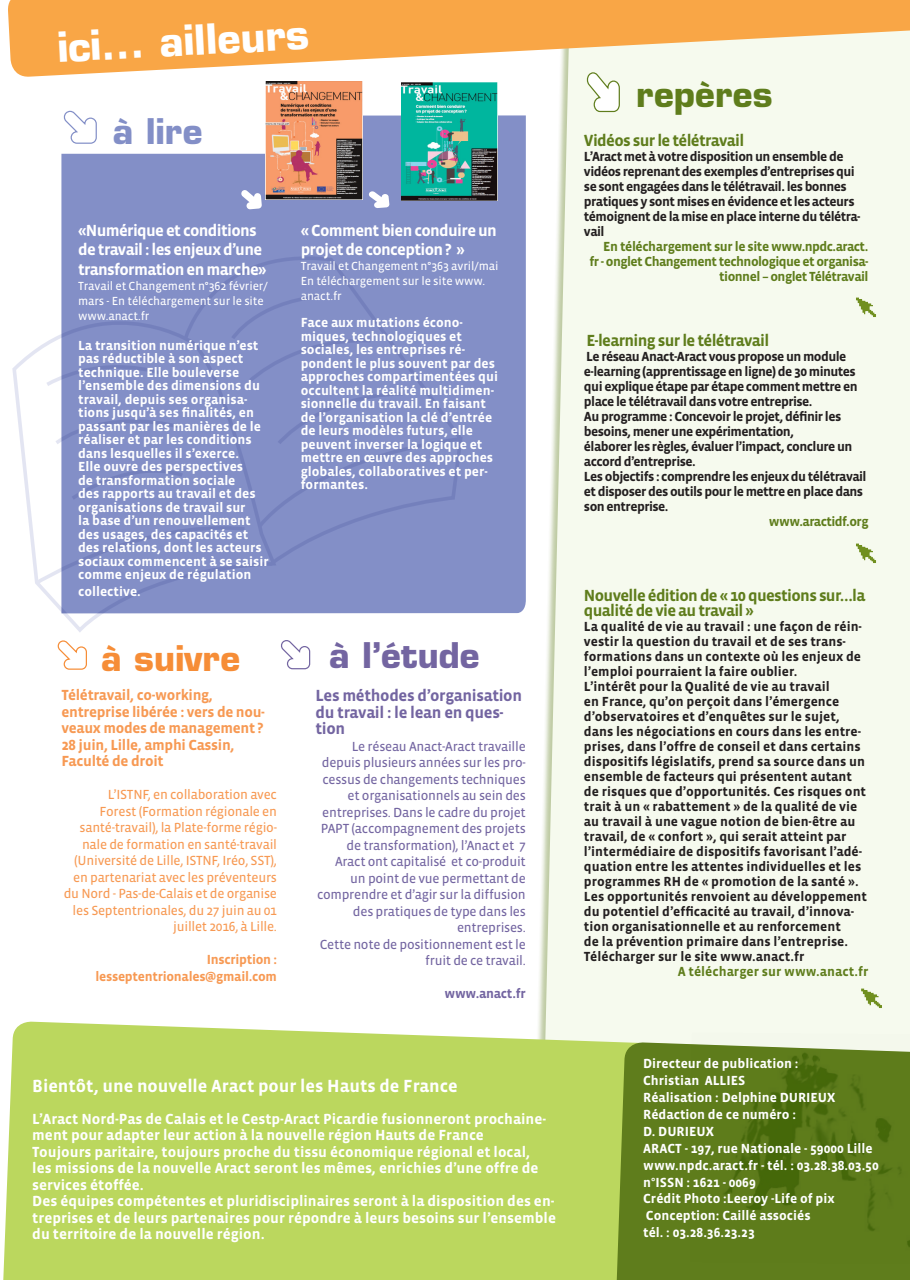
<style>
.page{position:relative;width:910px;height:1280px;background:#fff}
.page>*{position:absolute;margin:0;border:0;box-sizing:border-box;transform-origin:0 0}
.t1{font:700 40.5px "Eurostile";color:#fff}
.t2{font:700 34.5px "Eurostile";color:#7365a1}
.t3{font:700 34.5px "Eurostile";color:#5f7d1c}
.t4{font:700 34.5px "Eurostile";color:#f68d37}
.t5{font:700 34.5px "Eurostile";color:#838fc7}
.t6{font:700 18px "Vista Sans";color:#fff}
.t7{font:700 16.5px/19.5px "Vista Sans";letter-spacing:-.04em;color:#fff}
.t8{font:700 16.5px/15px "Vista Sans";letter-spacing:-.04em;color:#5f7d1c}
.t9{font:700 16.5px/16.5px "Vista Sans";letter-spacing:-.02em;color:#7365a1}
.t10{font:700 15px/16.5px "Vista Sans";color:#fff}
.t11{font:700 15px/16.5px "Vista Sans";letter-spacing:-.02em;color:#f79953}
.t12{font:700 13.5px/13.5px "Vista Sans";color:#fff}
.t13{font:700 13.5px/15px "Vista Sans";color:#231f20}
.t14{font:700 13.5px/15px "Vista Sans";letter-spacing:-.04em;color:#231f20}
.t15{font:13.5px/16.5px "Vista Sans Reg";letter-spacing:-.02em;color:#7365a1;text-align:right}
.t16{font:13.5px/16.5px "Vista Sans Reg";letter-spacing:-.02em;color:#f79953;text-align:right}
.t17{font:700 13.5px/15px "Vista Sans";letter-spacing:-.04em;color:#5f7d1c;text-align:right}
.t18{font:700 13.5px/16.5px "Vista Sans";letter-spacing:-.02em;color:#f79953;text-align:right}
.t19{font:700 13.5px "Vista Sans";color:#5f7d1c}
.t20{font:700 13.5px "Vista Sans";letter-spacing:-.02em;color:#7365a1}
.t21{font:12px/15px "Vista Sans Reg";letter-spacing:-.01em;color:#fff}
</style>
<div class="page">
<div style="left:61px;top:115px;width:465px;height:498px;background:#838fc7"></div>
<div style="left:181px;top:245px;width:285px;height:323px;background:#838fc7"></div>
<svg style="left:12px;top:287px;width:266px;height:345px"></svg>
<svg style="left:34px;top:293px;width:373px;height:293px"></svg>
<div style="left:535px;top:0;width:375px;height:1127px;background:#5f7d1c;opacity:.4"></div>
<div style="left:544px;top:78px;width:366px;height:943px;background:#f6faee"></div>
<svg style="left:3px;top:1021px;width:907px;height:259px;fill:#bbd75e"></svg>
<div style="left:616px;top:1042px;width:294px;height:238px;background:#5f7d1c"></div>
<img style="left:266px;top:81px;width:96px;height:118px">
<svg style="left:241px;top:190px;width:21px;height:19px"></svg>
<svg style="left:368px;top:191px;width:21px;height:17px"></svg>
<svg style="left:61px;top:82px;width:227px;height:72px"></svg>
<svg style="left:585px;top:78px;width:35px;height:35px"></svg>
<img style="left:690px;top:1032px;width:220px;height:232px">
<svg style="left:8px;top:0;width:902px;height:78px;fill:#f9a646"></svg>
<img style="left:852px;top:540px;width:27px;height:26px">
<img style="left:858px;top:985px;width:27px;height:26px">
<svg style="left:57px;top:640px;width:30px;height:30px"></svg>
<svg style="left:281px;top:640px;width:30px;height:30px"></svg>
<img style="left:401px;top:82px;width:97px;height:119px">
<img style="left:852px;top:294px;width:27px;height:27px">
<h1 class="t1" style="left:56px;top:22px;width:253px;rotate:-3deg">ici... ailleurs</h1>
<h2 class="t5" style="left:113px;top:110px;width:91px">à lire</h2>
<p class="t7" style="left:78px;top:221px;width:190px">«Numérique et conditions de travail : les enjeux d’une transformation en marche»</p>
<p class="t21" style="left:78px;top:278px;width:191px">Travail et Changement n°362 février/ mars - En téléchargement sur le site www.anact.fr</p>
<p class="t12" style="left:78px;top:339px;width:192px">La transition numérique n’est pas réductible à son aspect technique. Elle bouleverse l’ensemble des dimensions du travail, depuis ses organisa&shy;tions jusqu’à ses finalités, en passant par les manières de le réaliser et par les conditions dans lesquelles il s’exerce.<br>Elle ouvre des perspectives<br>de transformation sociale<br>des rapports au travail et des organisations de travail sur<br>la base d’un renouvellement des usages, des capacités et des relations, dont les acteurs sociaux commencent à se saisir comme enjeux de régulation</p>
<p class="t12" style="left:78px;top:585px;width:64px">collective.</p>
<h2 class="t4" style="left:101px;top:636px;width:141px">à suivre</h2>
<p class="t11" style="left:61px;top:687px;width:205px">Télétravail, co-working, entreprise libérée : vers de nou&shy;veaux modes de management ?<br>28 juin, Lille, amphi Cassin,<br>Faculté de droit</p>
<p class="t16" style="left:64px;top:786px;width:215px">L’ISTNF, en collaboration avec<br>Forest (Formation régionale en santé-travail), la Plate-forme régio&shy;nale de formation en santé-travail (Université de Lille, ISTNF, Iréo, SST), en partenariat avec les préventeurs du Nord - Pas-de-Calais et de organise les Septentrionales, du 27 juin au 01 juillet 2016, à Lille.</p>
<p class="t18" style="left:95px;top:951px;width:183px">Inscription : lesseptentrionales@gmail.com</p>
<p class="t7" style="left:301px;top:221px;width:198px">« Comment bien conduire un projet de conception ? »</p>
<p class="t21" style="left:301px;top:259px;width:199px">Travail et Changement n°363 avril/mai<br>En téléchargement sur le site www. anact.fr</p>
<p class="t12" style="left:301px;top:316px;width:199px">Face aux mutations écono&shy;miques, technologiques et sociales, les entreprises ré&shy;pondent le plus souvent par des approches compartimentées qui occultent la réalité multidimen&shy;sionnelle du travail. En faisant de l’organisation la clé d’entrée de leurs modèles futurs, elle peuvent inverser la logique et mettre en œuvre des approches globales, collaboratives et per&shy;formantes.</p>
<h2 class="t2" style="left:329px;top:634px;width:153px">à l’étude</h2>
<p class="t9" style="left:315px;top:688px;width:208px">Les méthodes d’organisation du travail : le lean en ques&shy;tion</p>
<p class="t15" style="left:317px;top:738px;width:210px">Le réseau Anact-Aract travaille depuis plusieurs années sur les pro&shy;cessus de changements techniques et organisationnels au sein des entreprises. Dans le cadre du projet<br>PAPT (accompagnement des projets de transformation), l’Anact et 7<br>Aract ont capitalisé et co-produit un point de vue permettant de comprendre et d’agir sur la diffusion des pratiques de type dans les entreprises.<br>Cette note de positionnement est le fruit de ce travail.</p>
<p class="t20" style="left:444px;top:987px;width:83px">www.anact.fr</p>
<h3 class="t6" style="left:32px;top:1077px;width:427px">Bientôt, une nouvelle Aract pour les Hauts de France</h3>
<p class="t10" style="left:32px;top:1110px;width:525px">L’Aract Nord-Pas de Calais et le Cestp-Aract Picardie fusionneront prochaine&shy;ment pour adapter leur action à la nouvelle région Hauts de France<br>Toujours paritaire, toujours proche du tissu économique régional et local,<br>les missions de la nouvelle Aract seront les mêmes, enrichies d’une offre de services étoffée.<br>Des équipes compétentes et pluridisciplinaires seront à la disposition des en&shy;treprises et de leurs partenaires pour répondre à leurs besoins sur l’ensemble du territoire de la nouvelle région.</p>
<h2 class="t3" style="left:636px;top:73px;width:138px">repères</h2>
<p class="t8" style="left:584px;top:134px;width:162px">Vidéos sur le télétravail</p>
<p class="t14" style="left:584px;top:150px;width:278px">L’Aract met à votre disposition un ensemble de vidéos reprenant des exemples d’entreprises qui se sont engagées dans le télétravail. les bonnes pratiques y sont mises en évidence et les acteurs témoignent de la mise en place interne du télétra&shy;vail</p>
<p class="t17" style="left:589px;top:240px;width:281px">En téléchargement sur le site www.npdc.aract.<br>fr - onglet Changement technologique et organisa&shy;tionnel – onglet Télétravail</p>
<p class="t8" style="left:586px;top:333px;width:184px">E-learning sur le télétravail</p>
<p class="t14" style="left:584px;top:349px;width:284px">Le réseau Anact-Aract vous propose un module e-learning (apprentissage en ligne) de 30 minutes qui explique étape par étape comment mettre en place le télétravail dans votre entreprise.<br>Au programme : Concevoir le projet, définir les besoins, mener une expérimentation,<br>élaborer les règles, évaluer l’impact, conclure un accord d’entreprise.<br>Les objectifs : comprendre les enjeux du télétravail et disposer des outils pour le mettre en place dans son entreprise.</p>
<p class="t17" style="left:769px;top:514px;width:101px">www.aractidf.org</p>
<p class="t8" style="left:584px;top:588px;width:283px">Nouvelle édition de « 10 questions sur…la qualité de vie au travail »</p>
<p class="t13" style="left:584px;top:619px;width:285px">La qualité de vie au travail : une façon de réin&shy;vestir la question du travail et de ses trans&shy;formations dans un contexte où les enjeux de l’emploi pourraient la faire oublier.<br>L’intérêt pour la Qualité de vie au travail<br>en France, qu’on perçoit dans l’émergence d’observatoires et d’enquêtes sur le sujet, dans les négociations en cours dans les entre&shy;prises, dans l’offre de conseil et dans certains dispositifs législatifs, prend sa source dans un ensemble de facteurs qui présentent autant de risques que d’opportunités. Ces risques ont trait à un « rabattement » de la qualité de vie au travail à une vague notion de bien-être au travail, de « confort », qui serait atteint par l’intermédiaire de dispositifs favorisant l’adé&shy;quation entre les attentes individuelles et les programmes RH de « promotion de la santé ».<br>Les opportunités renvoient au développement du potentiel d’efficacité au travail, d’innova&shy;tion organisationnelle et au renforcement<br>de la prévention primaire dans l’entreprise.<br>Télécharger sur le site www.anact.fr</p>
<p class="t19" style="left:678px;top:964px;width:192px">A télécharger sur www.anact.fr</p>
<p class="t12" style="left:643px;top:1055px;width:237px;line-height:17px">Directeur de publication :<br>Christian ALLIES<br>Réalisation : Delphine DURIEUX<br>Rédaction de ce numéro :<br>D. DURIEUX<br>ARACT - 197, rue Nationale - 59000 Lille www.npdc.aract.fr - tél. : 03.28.38.03.50 n°ISSN : 1621 - 0069<br>Crédit Photo :Leeroy -Life of pix<br>Conception: Caillé associés<br>tél. : 03.28.36.23.23</p>
</div>
